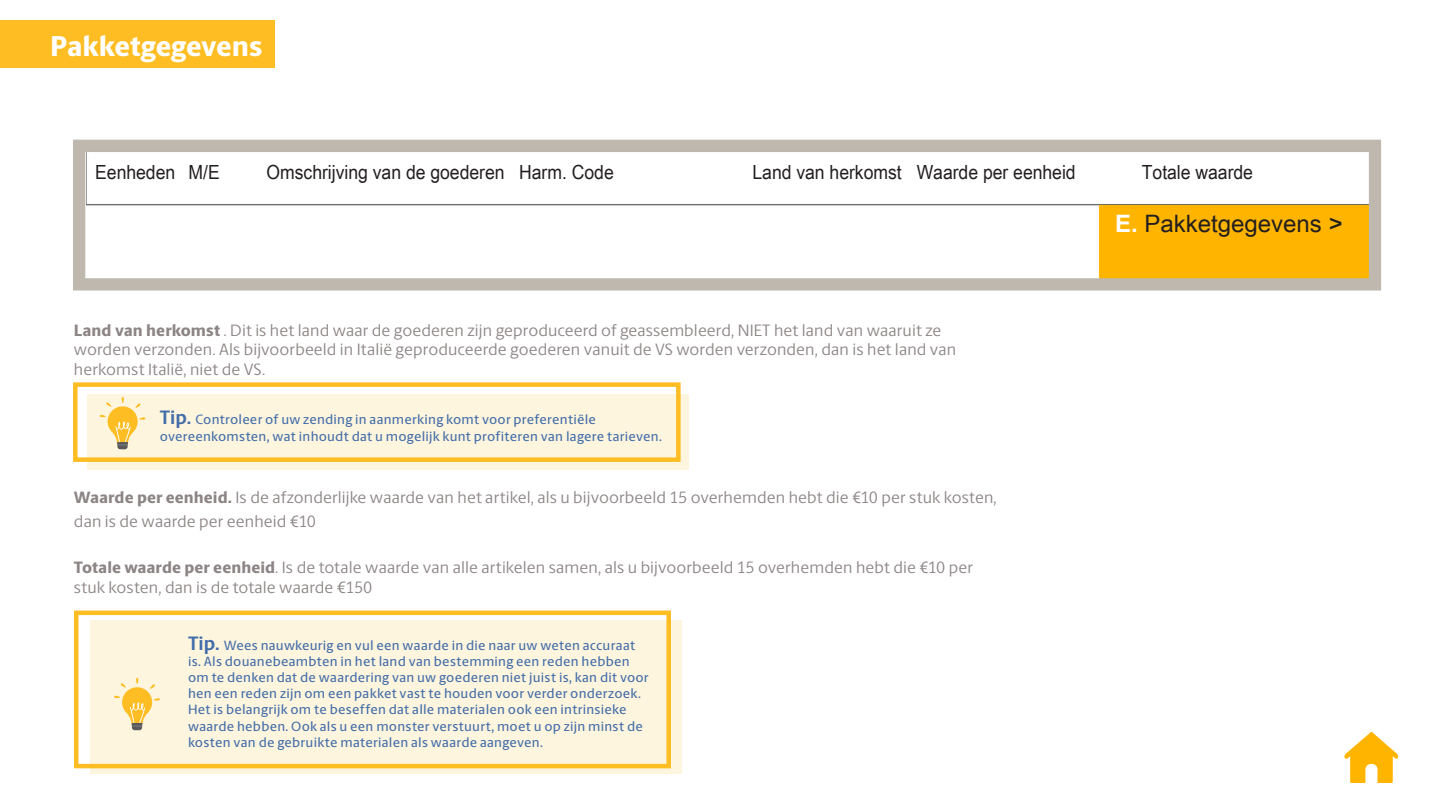
<style>
.page{position:relative;width:1440px;height:810px;background:#fff}
.page>*{position:absolute;margin:0;border:0;box-sizing:border-box;transform-origin:0 0}
.Large_Header{font:800 28.8px "UPS Berlingske Sans";color:#fff}
.Nav_Volume_Header{font:24px "Arial Unicode MS";color:#231f20}
.Nav_Volume_Header-2{font:19.5px "Arial Unicode MS";color:#231f20;scale:.9 1}
.Large_Header-2{font:16.5px/19.8px "UPS Berlingske Sans";letter-spacing:.005em;color:#8d8585}
.Large_Header-3{font:500 13.5px/16.2px "UPS Berlingske Sans";letter-spacing:.015em;color:#426da9}
.s1{font-weight:800}
.s2{font-weight:700;font-size:19.5px}
.s3{font-weight:700;color:#fff}
</style>
<div class="page">
<div style="left:73px;top:382px;width:607px;height:80px;border:4px solid #febd23"></div>
<svg style="left:87px;top:394px;width:601px;height:75px;background:#fdf1d1"></svg>
<svg style="left:100px;top:397px;width:45px;height:52px;background:#f9de9d"></svg>
<div style="left:74px;top:611px;width:597px;height:157px;border:4px solid #febd23"></div>
<div style="left:90px;top:620px;width:591px;height:154px;background:#fef5de"></div>
<svg style="left:114px;top:678px;width:46px;height:52px"></svg>
<svg style="left:1344px;top:732px;width:55px;height:51px"></svg>
<div style="left:0;top:20px;width:275px;height:48px;background:#febd23"></div>
<img style="left:86px;top:153px;width:1282px;height:125px">
<div style="left:73px;top:140px;width:1308px;height:151px;border:12px solid #bfb8af"></div>
<div style="left:1109px;top:215px;width:252px;height:59px;background:#ffb500"></div>
<svg style="left:95px;top:159px;width:1249px;height:20px"></svg>
<p class="Large_Header" style="left:50px;top:25px;width:214px">Pakketgegevens</p>
<p class="Nav_Volume_Header-2" style="left:95px;top:158px;width:90px">Eenheden</p>
<p class="Nav_Volume_Header-2" style="left:189px;top:158px;width:36px">M/E</p>
<p class="Nav_Volume_Header-2" style="left:266px;top:158px;width:266px">Omschrijving van de goederen</p>
<p class="Nav_Volume_Header-2" style="left:519px;top:158px;width:107px">Harm. Code</p>
<p class="Nav_Volume_Header-2" style="left:752px;top:158px;width:167px">Land van herkomst</p>
<p class="Nav_Volume_Header-2" style="left:916px;top:158px;width:178px">Waarde per eenheid</p>
<p class="Nav_Volume_Header-2" style="left:1142px;top:158px;width:125px">Totale waarde</p>
<p class="Large_Header-2" style="left:74px;top:319px;width:884px"><span class="s1">Land van herkomst</span> . Dit is het land waar de goederen zijn geproduceerd of geassembleerd, NIET het land van waaruit ze worden verzonden. Als bijvoorbeeld in Italië geproduceerde goederen vanuit de VS worden verzonden, dan is het land van herkomst Italië, niet de VS.</p>
<p class="Large_Header-3" style="left:160px;top:411px;width:503px"><span class="s2">Tip.</span> Controleer of uw zending in aanmerking komt voor preferentiële overeenkomsten, wat inhoudt dat u mogelijk kunt profiteren van lagere tarieven.</p>
<p class="Large_Header-2" style="left:74px;top:485px;width:924px;line-height:24px"><span class="s1">Waarde per eenheid.</span> Is de afzonderlijke waarde van het artikel, als u bijvoorbeeld 15 overhemden hebt die €10 per stuk kosten, dan is de waarde per eenheid €10</p>
<p class="Large_Header-2" style="left:74px;top:557px;width:900px"><span class="s1">Totale waarde per eenheid</span>. Is de totale waarde van alle artikelen samen, als u bijvoorbeeld 15 overhemden hebt die €10 per stuk kosten, dan is de totale waarde €150</p>
<p class="Large_Header-3" style="left:188px;top:636px;width:462px"><span class="s2">Tip.</span> Wees nauwkeurig en vul een waarde in die naar uw weten accuraat is. Als douanebeambten in het land van bestemming een reden hebben om te denken dat de waardering van uw goederen niet juist is, kan dit voor hen een reden zijn om een pakket vast te houden voor verder onderzoek.<br>Het is belangrijk om te beseffen dat alle materialen ook een intrinsieke waarde hebben. Ook als u een monster verstuurt, moet u op zijn minst de kosten van de gebruikte materialen als waarde aangeven.</p>
<p class="Nav_Volume_Header" style="left:1115px;top:206px;width:229px"><span class="s3">E.</span> Pakketgegevens &gt;</p>
</div>
